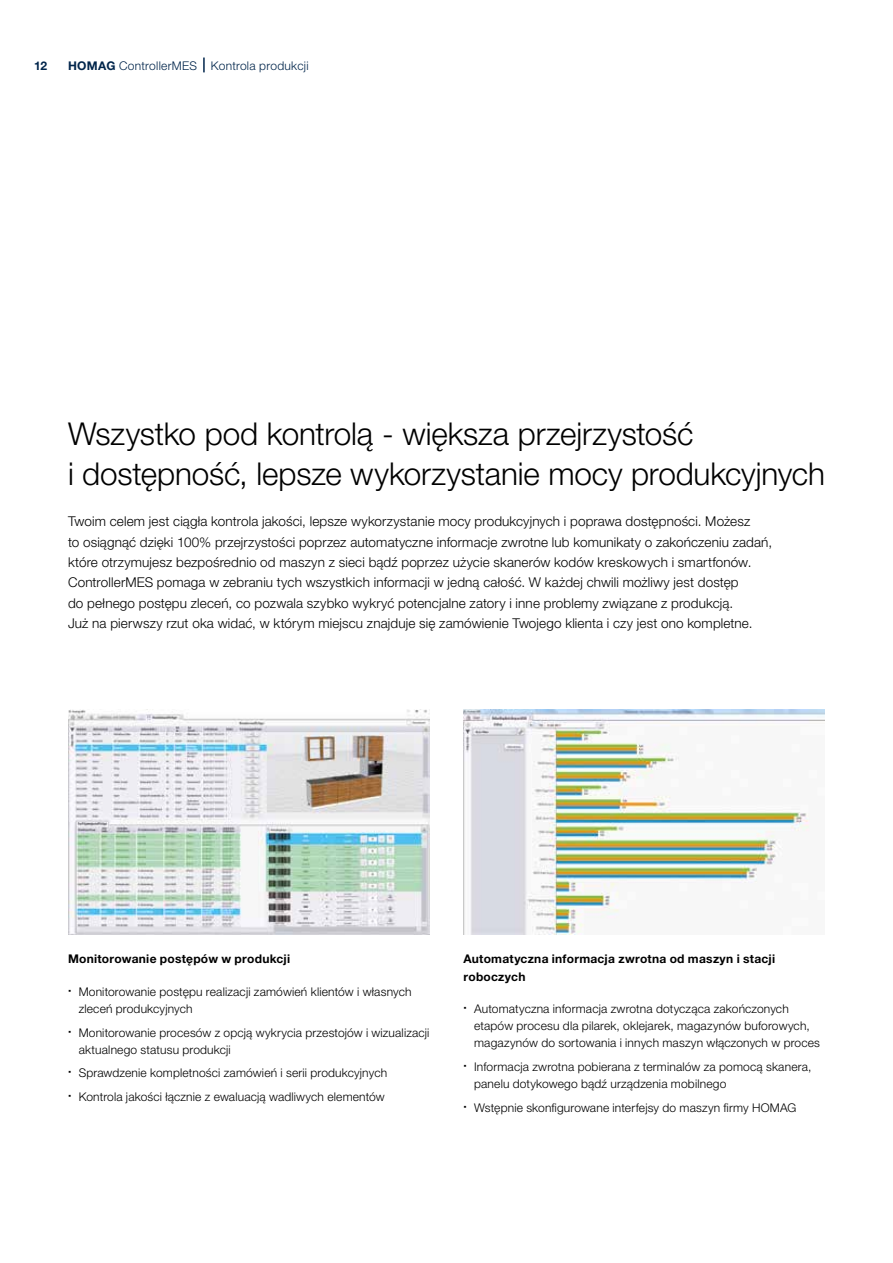
<style>
.page{position:relative;width:893px;height:1263px;background:#fff}
.page>*{position:absolute;margin:0;border:0;box-sizing:border-box;transform-origin:0 0}
.t1{font:300 31.5px/40.8px "Helvetica Neue LTW1 G";letter-spacing:-.005em;color:#000}
.t2{font:300 13.5px/20.4px "Helvetica Neue LTW1 G";letter-spacing:.01em;color:#000}
.t3{font:300 12px/17.2px "Helvetica Neue LTW1 G";letter-spacing:.015em;color:#000}
.t4{font:700 12px/17.2px "Helvetica Neue LTW1 G";letter-spacing:.02em;color:#000}
.t5{font:300 12px "Helvetica Neue LTW1 G";letter-spacing:.025em;color:#00254b}
.t6{font:700 12px "Helvetica Neue LTW1 G";color:#00254b}
.s1{font-weight:700}
</style>
<div class="page">
<img style="left:68px;top:710px;width:361px;height:224px">
<svg style="left:203px;top:58px;width:2px;height:14px"></svg>
<img style="left:463px;top:710px;width:362px;height:224px">
<p class="t6" style="left:34px;top:58px;width:15px">12</p>
<p class="t5" style="left:68px;top:58px;width:242px"><span class="s1">HOMAG</span> ControllerMES Kontrola produkcji</p>
<h1 class="t1" style="left:68px;top:413px;width:758px">Wszystko pod kontrolą - większa przejrzystość<br>i dostępność, lepsze wykorzystanie mocy produkcyjnych</h1>
<p class="t2" style="left:68px;top:511px;width:706px">Twoim celem jest ciągła kontrola jakości, lepsze wykorzystanie mocy produkcyjnych i poprawa dostępności. Możesz<br>to osiągnąć dzięki 100% przejrzystości poprzez automatyczne informacje zwrotne lub komunikaty o zakończeniu zadań, które otrzymujesz bezpośrednio od maszyn z sieci bądź poprzez użycie skanerów kodów kreskowych i smartfonów.<br>ControllerMES pomaga w zebraniu tych wszystkich informacji w jedną całość. W każdej chwili możliwy jest dostęp<br>do pełnego postępu zleceń, co pozwala szybko wykryć potencjalne zatory i inne problemy związane z produkcją.<br>Już na pierwszy rzut oka widać, w którym miejscu znajduje się zamówienie Twojego klienta i czy jest ono kompletne.</p>
<p class="t4" style="left:68px;top:950px;width:224px">Monitorowanie postępów w produkcji</p>
<p class="t3" style="left:79px;top:983px;width:334px;text-indent:-11px"><span class="s1">·</span> Monitorowanie postępu realizacji zamówień klientów i własnych zleceń produkcyjnych</p>
<p class="t3" style="left:79px;top:1023px;width:352px;text-indent:-11px"><span class="s1">·</span> Monitorowanie procesów z opcją wykrycia przestojów i wizualizacji aktualnego statusu produkcji</p>
<p class="t3" style="left:68px;top:1061px;width:321px;line-height:23.7px"><span class="s1">·</span> Sprawdzenie kompletności zamówień i serii produkcyjnych <span class="s1">·</span> Kontrola jakości łącznie z ewaluacją wadliwych elementów</p>
<p class="t4" style="left:463px;top:950px;width:313px">Automatyczna informacja zwrotna od maszyn i stacji roboczych</p>
<p class="t3" style="left:474px;top:1000px;width:347px;text-indent:-11px"><span class="s1">·</span> Automatyczna informacja zwrotna dotycząca zakończonych etapów procesu dla pilarek, oklejarek, magazynów buforowych, magazynów do sortowania i innych maszyn włączonych w proces</p>
<p class="t3" style="left:474px;top:1058px;width:339px;text-indent:-11px"><span class="s1">·</span> Informacja zwrotna pobierana z terminalów za pomocą skanera, panelu dotykowego bądź urządzenia mobilnego</p>
<p class="t3" style="left:463px;top:1099px;width:334px"><span class="s1">·</span> Wstępnie skonfigurowane interfejsy do maszyn firmy HOMAG</p>
</div>
